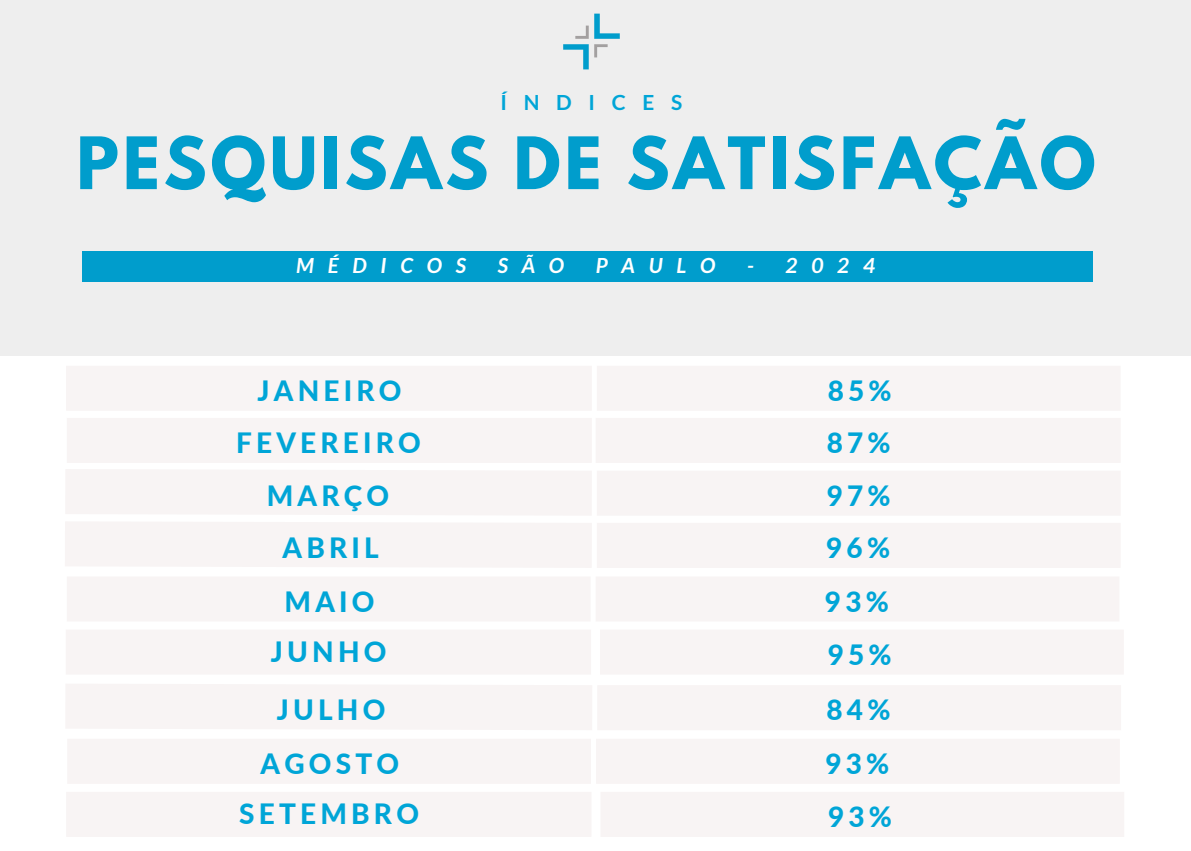
<style>
.page{position:relative;width:1191px;height:851px;background:#fff}
.page>*{position:absolute;margin:0;border:0;box-sizing:border-box;transform-origin:0 0}
.t1{font:700 64px "League Spartan";letter-spacing:.06em;color:#009dcc}
.t2{font:800 28px "Lato";letter-spacing:.15em;color:#00a5d7}
.t3{font:italic 700 20.8px "Lato";letter-spacing:.66em;color:#fff}
.t4{font:700 20.8px "Lato";letter-spacing:.8em;color:#00a5d7}
</style>
<div class="page">
<div style="left:0;top:0;width:1191px;height:356px;background:#eee"></div>
<div style="left:83px;top:251px;width:1010px;height:30px;background:#009dcc"></div>
<img style="left:563px;top:13px;width:57px;height:57px">
<div style="left:66px;top:366px;width:526px;height:45px;background:#f8f4f4"></div>
<div style="left:67px;top:418px;width:525px;height:45px;background:#f8f4f4"></div>
<div style="left:66px;top:469px;width:525px;height:29px;background:#f8f4f4"></div>
<svg style="left:65px;top:498px;width:526px;height:70px"></svg>
<div style="left:67px;top:576px;width:524px;height:45px;background:#f8f4f4"></div>
<div style="left:597px;top:366px;width:524px;height:45px;background:#f8f4f4"></div>
<div style="left:596px;top:418px;width:525px;height:45px;background:#f8f4f4"></div>
<div style="left:597px;top:470px;width:524px;height:45px;background:#f8f4f4"></div>
<div style="left:597px;top:523px;width:524px;height:45px;background:#f8f4f4"></div>
<div style="left:596px;top:576px;width:523px;height:45px;background:#f8f4f4"></div>
<div style="left:66px;top:629px;width:525px;height:45px;background:#f8f4f4"></div>
<div style="left:600px;top:629px;width:524px;height:45px;background:#f8f4f4"></div>
<div style="left:66px;top:684px;width:526px;height:46px;background:#f8f4f4"></div>
<div style="left:67px;top:738px;width:524px;height:45px;background:#f8f4f4"></div>
<div style="left:597px;top:685px;width:524px;height:45px;background:#f8f4f4"></div>
<div style="left:596px;top:738px;width:524px;height:45px;background:#f8f4f4"></div>
<div style="left:66px;top:791px;width:525px;height:45px;background:#f8f4f4"></div>
<div style="left:600px;top:791px;width:524px;height:45px;background:#f8f4f4"></div>
<h1 class="t4" style="left:500px;top:89px;width:183px">ÍNDICES</h1>
<p class="t1" style="left:76px;top:131px;width:1021px">PESQUISAS DE SATISFAÇÃO</p>
<p class="t3" style="left:296px;top:252px;width:172px">MÉDICOS</p>
<p class="t3" style="left:498px;top:252px;width:68px">SÃO</p>
<p class="t3" style="left:596px;top:252px;width:121px">PAULO</p>
<p class="t3" style="left:747px;top:252px;width:130px">- 2024</p>
<p class="t2" style="left:258px;top:373px;width:145px">JANEIRO</p>
<h2 class="t2" style="left:236px;top:425px;width:186px">FEVEREIRO</h2>
<h3 class="t2" style="left:267px;top:478px;width:124px">MARÇO</h3>
<h2 class="t2" style="left:283px;top:530px;width:98px">ABRIL</h2>
<h3 class="t2" style="left:285px;top:584px;width:92px">MAIO</h3>
<h2 class="t2" style="left:828px;top:373px;width:66px">85%</h2>
<h3 class="t2" style="left:827px;top:425px;width:66px">87%</h3>
<h2 class="t2" style="left:827px;top:478px;width:66px">97%</h2>
<h3 class="t2" style="left:826px;top:530px;width:66px">96%</h3>
<h2 class="t2" style="left:825px;top:584px;width:66px">93%</h2>
<h3 class="t2" style="left:271px;top:634px;width:117px">JUNHO</h3>
<h2 class="t2" style="left:828px;top:637px;width:66px">95%</h2>
<h3 class="t2" style="left:277px;top:692px;width:110px">JULHO</h3>
<h2 class="t2" style="left:261px;top:746px;width:140px">AGOSTO</h2>
<h3 class="t2" style="left:827px;top:692px;width:66px">84%</h3>
<h2 class="t2" style="left:825px;top:746px;width:66px">93%</h2>
<h3 class="t2" style="left:239px;top:796px;width:181px">SETEMBRO</h3>
<h2 class="t2" style="left:828px;top:799px;width:66px">93%</h2>
</div>
